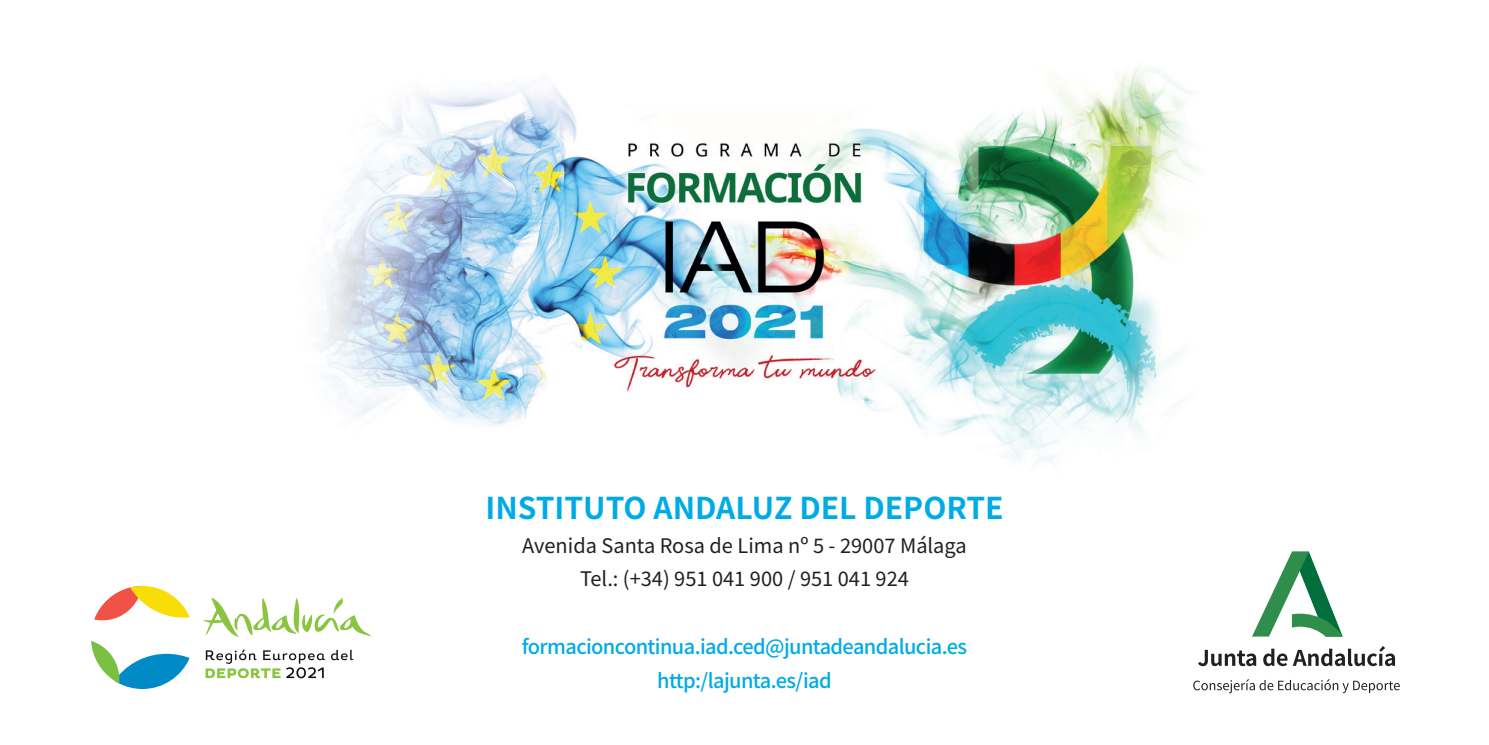
<style>
.page{position:relative;width:1489px;height:745px;background:#fff}
.page>*{position:absolute;margin:0;border:0;box-sizing:border-box;transform-origin:0 0}
.t1{font:700 30px "Noto Sans HK";color:#00abe5}
.t2{font:20px/34px "Noto Sans HK";color:#231f20;text-align:center}
.t3{font:500 20px/34px "Noto Sans HK";letter-spacing:-.03em;color:#00abe5;text-align:center}
</style>
<div class="page">
<img style="left:322px;top:67px;width:876px;height:398px">
<svg style="left:203px;top:597px;width:168px;height:39px"></svg>
<svg style="left:331px;top:649px;width:22px;height:10px"></svg>
<svg style="left:205px;top:649px;width:120px;height:28px"></svg>
<svg style="left:94px;top:586px;width:96px;height:34px"></svg>
<svg style="left:91px;top:641px;width:99px;height:47px"></svg>
<svg style="left:1198px;top:649px;width:58px;height:16px"></svg>
<svg style="left:1263px;top:646px;width:131px;height:19px"></svg>
<svg style="left:1252px;top:551px;width:90px;height:85px"></svg>
<svg style="left:1193px;top:679px;width:206px;height:13px"></svg>
<h1 class="t1" style="left:485px;top:490px;width:519px">INSTITUTO ANDALUZ DEL DEPORTE</h1>
<p class="t2" style="left:522px;top:528px;width:446px">Avenida Santa Rosa de Lima nº 5 - 29007 Málaga<br>Tel.: (+34) 951 041 900 / 951 041 924</p>
<p class="t3" style="left:522px;top:630px;width:447px">formacioncontinua.iad.ced@juntadeandalucia.es http:/lajunta.es/iad</p>
</div>
